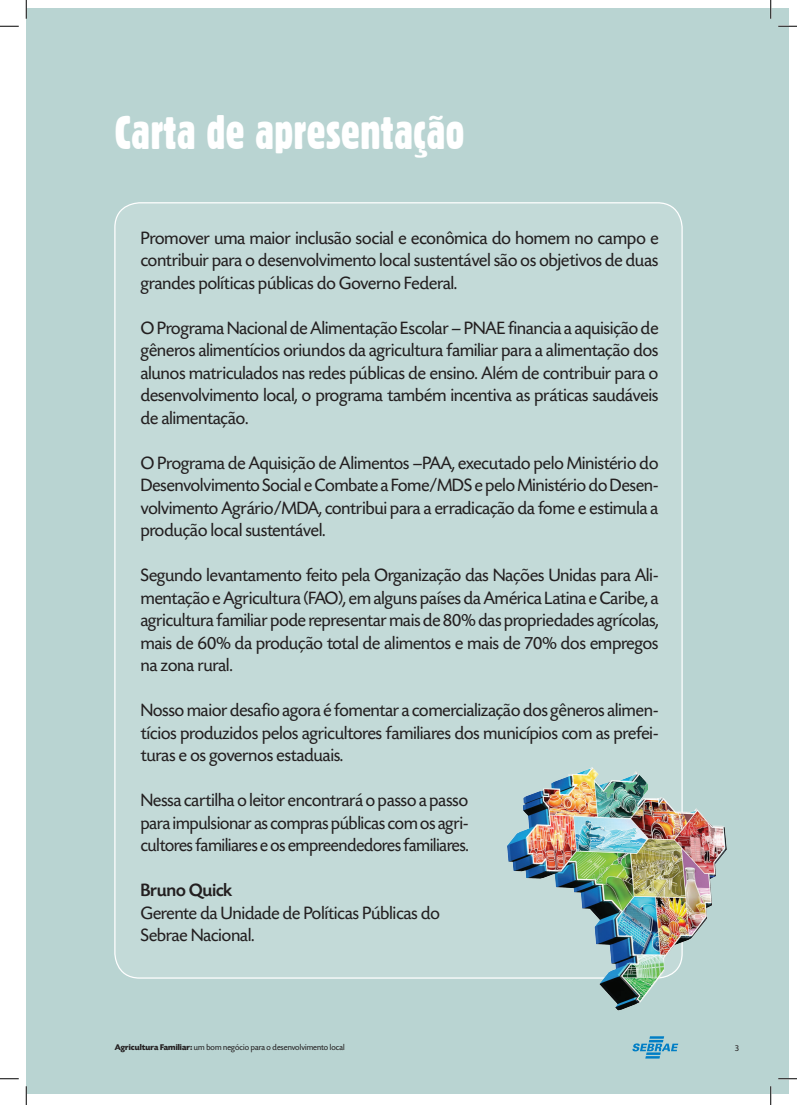
<style>
.page{position:relative;width:797px;height:1105px;background:#fff}
.page>*{position:absolute;margin:0;border:0;box-sizing:border-box;transform-origin:0 0}
.t1{font:46.25px "Gothic 821 Condensed BT";color:#fff}
.t2{font:18.75px/22.5px "Today SHOP";letter-spacing:.005em;color:#231f20;text-align:justify}
.t3{font:500 18.75px "Today SHOP";letter-spacing:.005em;color:#231f20}
.t4{font:8.75px "Today SHOP";letter-spacing:.01em;color:#231f20}
.t5{font:8.75px "Myriad Pro";color:#231f20}
.s1{font-weight:700}
</style>
<div class="page">
<div style="left:26px;top:9px;width:762px;height:1084px;background:#b9d4d2"></div>
<svg style="left:632px;top:1049px;width:45px;height:9px"></svg>
<div style="left:115px;top:203px;width:567px;height:775px;background:#c3dad8;border-radius:25px"></div>
<img style="left:479px;top:746px;width:248px;height:303px">
<svg style="left:0;top:25px;width:19px;height:2px"></svg>
<svg style="left:778px;top:25px;width:19px;height:2px"></svg>
<svg style="left:0;top:1078px;width:19px;height:1px"></svg>
<svg style="left:778px;top:1078px;width:19px;height:1px"></svg>
<svg style="left:25px;top:0;width:2px;height:19px"></svg>
<svg style="left:25px;top:1086px;width:2px;height:19px"></svg>
<svg style="left:770px;top:0;width:1px;height:19px"></svg>
<svg style="left:770px;top:1086px;width:1px;height:19px"></svg>
<h1 class="t1" style="left:115px;top:104px;width:351px">Carta de apresentação</h1>
<p class="t2" style="left:141px;top:227px;width:519px">Promover uma maior inclusão social e econômica do homem no campo e contribuir para o desenvolvimento local sustentável são os objetivos de duas grandes políticas públicas do Governo Federal.</p>
<p class="t2" style="left:141px;top:317px;width:519px">O Programa Nacional de Alimentação Escolar – PNAE financia a aquisição de gêneros alimentícios oriundos da agricultura familiar para a alimentação dos alunos matriculados nas redes públicas de ensino. Além de contribuir para o desenvolvimento local, o programa também incentiva as práticas saudáveis de alimentação.</p>
<p class="t2" style="left:141px;top:452px;width:519px">O Programa de Aquisição de Alimentos –PAA, executado pelo Ministério do Desenvolvimento Social e Combate a Fome/MDS e pelo Ministério do Desen&shy;volvimento Agrário/MDA, contribui para a erradicação da fome e estimula a produção local sustentável.</p>
<p class="t2" style="left:141px;top:565px;width:519px">Segundo levantamento feito pela Organização das Nações Unidas para Ali&shy;mentação e Agricultura (FAO), em alguns países da América Latina e Caribe, a agricultura familiar pode representar mais de 80% das propriedades agrícolas, mais de 60% da produção total de alimentos e mais de 70% dos empregos na zona rural.</p>
<p class="t2" style="left:141px;top:700px;width:519px">Nosso maior desafio agora é fomentar a comercialização dos gêneros alimen&shy;tícios produzidos pelos agricultores familiares dos municípios com as prefei&shy;turas e os governos estaduais.</p>
<p class="t2" style="left:141px;top:790px;width:329px">Nessa cartilha o leitor encontrará o passo a passo para impulsionar as compras públicas com os agri&shy;cultores familiares e os empreendedores familiares.</p>
<p class="t3" style="left:141px;top:880px;width:93px">Bruno Quick</p>
<p class="t2" style="left:141px;top:902px;width:301px">Gerente da Unidade de Políticas Públicas do<br>Sebrae Nacional.</p>
<p class="t4" style="left:115px;top:1043px;width:231px"><span class="s1">Agricultura Familiar:</span> um bom negócio para o desenvolvimento local</p>
<p class="t5" style="left:734px;top:1043px;width:6px">3</p>
</div>
